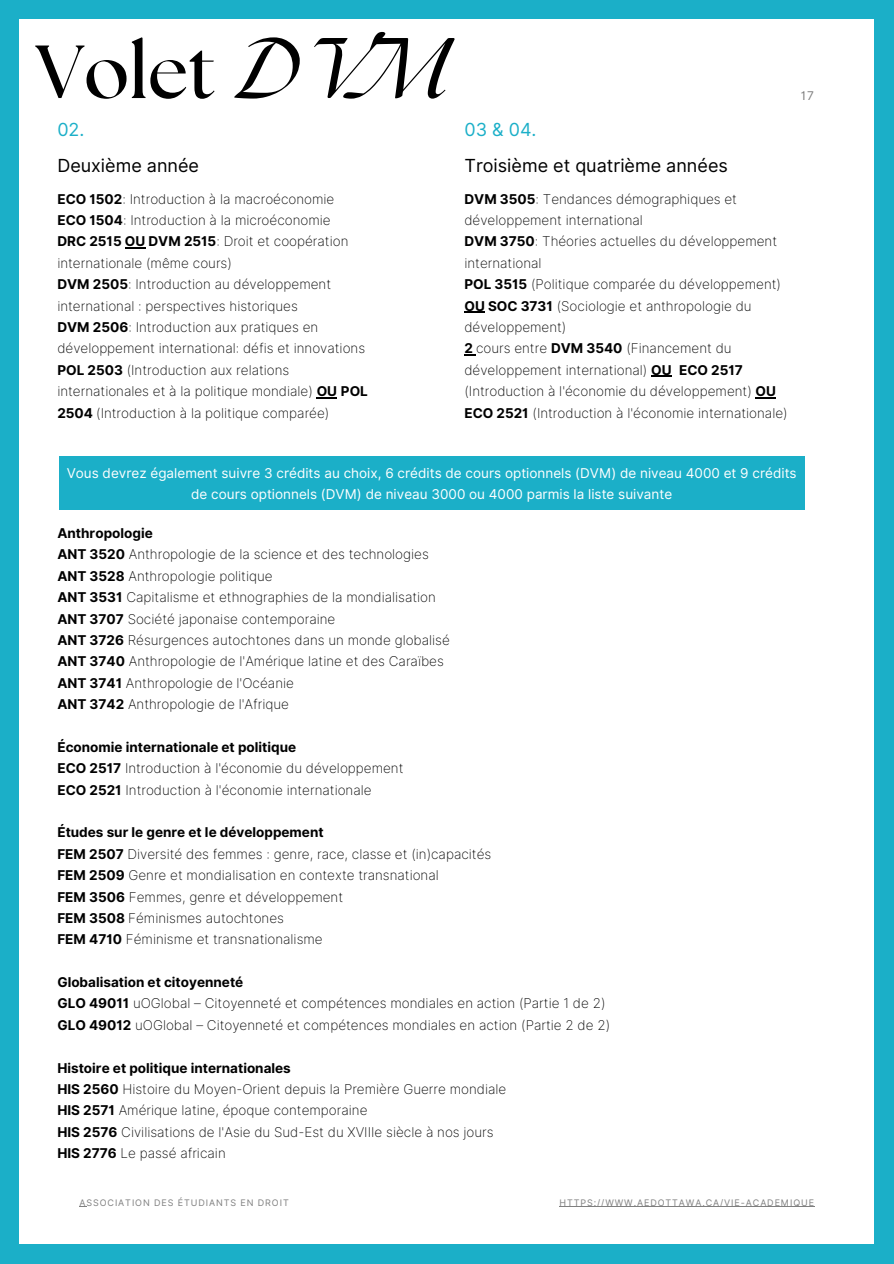
<style>
.page{position:relative;width:894px;height:1264px;background:#fff}
.page>*{position:absolute;margin:0;border:0;box-sizing:border-box;transform-origin:0 0}
.t1{font:700 75px "The Seasons";color:#000}
.t2{font:18px "Inter";color:#000}
.t3{font:18px "Inter";color:#1bafc8}
.t4{font:200 13.5px/21.3px "Inter";color:#000}
.t5{font:13.5px/21.3px "Inter";color:#fff;text-align:center}
.t6{font:12px "Inter";color:#7f7f7f}
.t7{font:9px "Inter";letter-spacing:.1em;color:#7f7f7f}
.s1{font-style:italic}
.s2{font-weight:700}
</style>
<div class="page">
<div style="left:0;top:0;width:893px;height:1263px;background:#1bafc8"></div>
<div style="left:19px;top:19px;width:854px;height:1224px;background:#fff"></div>
<hr style="left:559px;top:1206px;width:255px;height:1px;background:#7f7f7f">
<div style="left:59px;top:456px;width:745px;height:54px;background:#1bafc8"></div>
<svg style="left:464px;top:312px;width:20px;height:1px"></svg>
<svg style="left:464px;top:354px;width:12px;height:1px"></svg>
<svg style="left:651px;top:376px;width:20px;height:1px"></svg>
<svg style="left:755px;top:397px;width:20px;height:1px"></svg>
<hr style="left:125px;top:247px;width:20px;height:2px;background:#000">
<svg style="left:316px;top:397px;width:21px;height:1px"></svg>
<h3 class="t1" style="left:36px;top:38px;width:416px">Volet <span class="s1">DVM</span></h3>
<h2 class="t3" style="left:57px;top:119px;width:29px">02.</h2>
<h2 class="t2" style="left:57px;top:154px;width:143px">Deuxième année</h2>
<h3 class="t4" style="left:57px;top:188px;width:312px"><span class="s2">ECO 1502</span>: Introduction à la macroéconomie<br><span class="s2">ECO 1504</span>: Introduction à la microéconomie<br><span class="s2">DRC 2515 OU DVM 2515</span>: Droit et coopération internationale (même cours)<br><span class="s2">DVM 2505</span>: Introduction au développement international : perspectives historiques<br><span class="s2">DVM 2506</span>: Introduction aux pratiques en développement international: défis et innovations <span class="s2">POL 2503</span> (Introduction aux relations internationales et à la politique mondiale) <span class="s2">OU POL 2504</span> (Introduction à la politique comparée)</h3>
<h3 class="t3" style="left:464px;top:119px;width:74px">03 &amp; 04.</h3>
<h3 class="t2" style="left:464px;top:154px;width:265px">Troisième et quatrième années</h3>
<h3 class="t4" style="left:464px;top:188px;width:324px"><span class="s2">DVM 3505</span>: Tendances démographiques et développement international<br><span class="s2">DVM 3750</span>: Théories actuelles du développement international<br><span class="s2">POL 3515</span> (Politique comparée du développement)<br><span class="s2">OU SOC 3731</span> (Sociologie et anthropologie du développement)<br><span class="s2">2</span> cours entre <span class="s2">DVM 3540</span> (Financement du développement international) <span class="s2">OU ECO 2517 </span>(Introduction à l'économie du développement) <span class="s2">OU ECO 2521</span> (Introduction à l'économie internationale)</h3>
<h1 class="t6" style="left:800px;top:89px;width:15px">17</h1>
<p class="t5" style="left:67px;top:462px;width:731px">Vous devrez également suivre 3 crédits au choix, 6 crédits de cours optionnels (DVM) de niveau 4000 et 9 crédits de cours optionnels (DVM) de niveau 3000 ou 4000 parmis la liste suivante</p>
<h3 class="t4" style="left:57px;top:522px;width:394px"><span class="s2">Anthropologie<br>ANT 3520</span> Anthropologie de la science et des technologies <span class="s2">ANT 3528</span> Anthropologie politique<br><span class="s2">ANT 3531</span> Capitalisme et ethnographies de la mondialisation <span class="s2">ANT 3707</span> Société japonaise contemporaine<br><span class="s2">ANT 3726</span> Résurgences autochtones dans un monde globalisé <span class="s2">ANT 3740</span> Anthropologie de l'Amérique latine et des Caraïbes <span class="s2">ANT 3741</span> Anthropologie de l'Océanie<br><span class="s2">ANT 3742</span> Anthropologie de l'Afrique</h3>
<h3 class="t4" style="left:57px;top:736px;width:347px"><span class="s2">Économie internationale et politique<br>ECO 2517</span> Introduction à l'économie du développement<br><span class="s2">ECO 2521</span> Introduction à l'économie internationale</h3>
<h3 class="t4" style="left:57px;top:821px;width:435px"><span class="s2">Études sur le genre et le développement<br>FEM 2507</span> Diversité des femmes : genre, race, classe et (in)capacités <span class="s2">FEM 2509</span> Genre et mondialisation en contexte transnational<br><span class="s2">FEM 3506</span> Femmes, genre et développement<br><span class="s2">FEM 3508</span> Féminismes autochtones<br><span class="s2">FEM 4710</span> Féminisme et transnationalisme</h3>
<p class="t4" style="left:57px;top:971px;width:554px"><span class="s2">Globalisation et citoyenneté<br>GLO 49011</span> uOGlobal – Citoyenneté et compétences mondiales en action (Partie 1 de 2)<br><span class="s2">GLO 49012</span> uOGlobal – Citoyenneté et compétences mondiales en action (Partie 2 de 2)</p>
<p class="t4" style="left:57px;top:1057px;width:450px"><span class="s2">Histoire et politique internationales<br>HIS 2560</span> Histoire du Moyen-Orient depuis la Première Guerre mondiale <span class="s2">HIS 2571</span> Amérique latine, époque contemporaine<br><span class="s2">HIS 2576</span> Civilisations de l'Asie du Sud-Est du XVIIIe siècle à nos jours <span class="s2">HIS 2776</span> Le passé africain</p>
<h2 class="t7" style="left:79px;top:1197px;width:211px">ASSOCIATION DES ÉTUDIANTS EN DROIT</h2>
<h2 class="t7" style="left:559px;top:1197px;width:256px">HTTPS://WWW.AEDOTTAWA.CA/VIE-ACADEMIQUE</h2>
</div>
